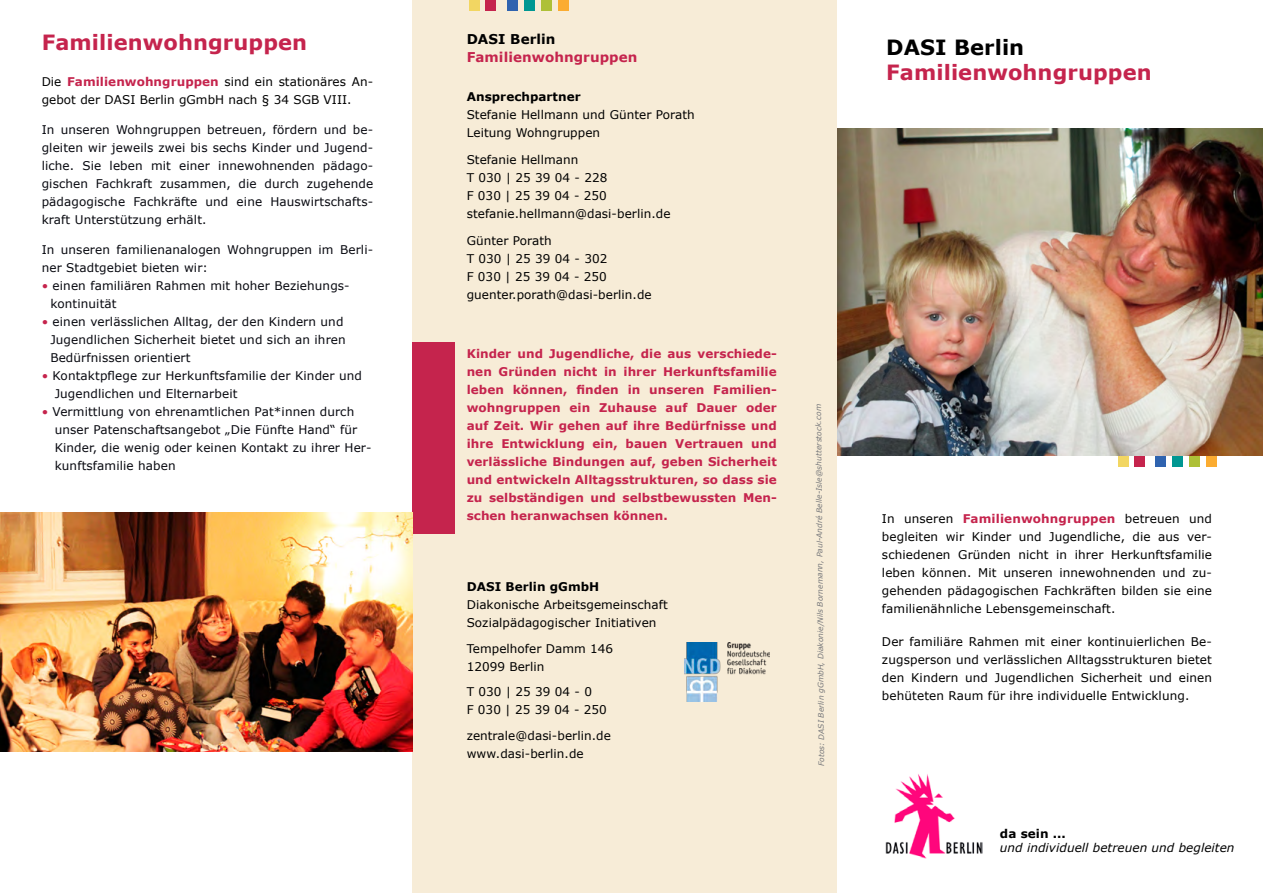
<style>
.page{position:relative;width:1263px;height:893px;background:#fff}
.page>*{position:absolute;margin:0;border:0;box-sizing:border-box;transform-origin:0 0}
.t1{font:700 21px "Verdana";letter-spacing:.005em;color:#c5244d}
.t2{font:700 21px "Verdana";letter-spacing:.005em;color:#000}
.t3{font:700 13.5px "Verdana";letter-spacing:.005em;color:#c5244d}
.t4{font:700 13.5px "Verdana";letter-spacing:.005em;color:#000}
.t5{font:12px/18px "Verdana";letter-spacing:.005em;color:#000}
.t6{font:12px/18px "Verdana";letter-spacing:.01em;color:#07080f}
.t7{font:700 12px/18px "Verdana";letter-spacing:.005em;color:#c5244d;text-align:justify}
.t8{font:12px/18px "Verdana";letter-spacing:.005em;color:#000101}
.t9{font:700 12px "Verdana";letter-spacing:.005em;color:#000}
.t10{font:italic 12px "Verdana";letter-spacing:.005em;color:#000}
.t11{font:italic 7.5px "Verdana";letter-spacing:-.005em;color:#77787b}
.s1{font-weight:700;color:#c5244d}
.s2{color:#c5244d}
</style>
<div class="page">
<div style="left:412px;top:0;width:425px;height:893px;background:#f7ecd7"></div>
<img style="left:885px;top:774px;width:97px;height:84px">
<div style="left:412px;top:343px;width:43px;height:191px;background:#c5244d"></div>
<img style="left:685px;top:643px;width:85px;height:59px">
<div style="left:541px;top:0;width:10px;height:11px;background:#aec037"></div>
<div style="left:524px;top:0;width:10px;height:11px;background:#009792"></div>
<div style="left:469px;top:0;width:11px;height:11px;background:#f2d662"></div>
<div style="left:507px;top:0;width:10px;height:11px;background:#2f63af"></div>
<div style="left:485px;top:0;width:11px;height:11px;background:#c5244d"></div>
<div style="left:558px;top:0;width:11px;height:11px;background:#fbac31"></div>
<svg style="left:1189px;top:456px;width:11px;height:10px"></svg>
<div style="left:1172px;top:456px;width:11px;height:10px;background:#009792"></div>
<div style="left:1118px;top:456px;width:11px;height:10px;background:#f2d662"></div>
<svg style="left:1155px;top:456px;width:11px;height:10px"></svg>
<svg style="left:1134px;top:456px;width:11px;height:10px"></svg>
<svg style="left:1206px;top:456px;width:11px;height:10px"></svg>
<img style="left:837px;top:128px;width:426px;height:328px">
<img style="left:0;top:512px;width:412px;height:240px">
<h1 class="t1" style="left:42px;top:29px;width:267px">Familienwohngruppen</h1>
<p class="t8" style="left:42px;top:72px;width:333px">Die <span class="s1">Familienwohngruppen</span> sind ein stationäres An&shy;gebot der DASI Berlin gGmbH nach § 34 SGB VIII.</p>
<p class="t6" style="left:42px;top:120px;width:333px;text-align:justify">In unseren Wohngruppen betreuen, fördern und be&shy;gleiten wir jeweils zwei bis sechs Kinder und Jugend&shy;liche. Sie leben mit einer innewohnenden pädago&shy;gischen Fachkraft zusammen, die durch zugehende pädagogische Fachkräfte und eine Hauswirtschafts&shy;kraft Unterstützung erhält.</p>
<p class="t6" style="left:42px;top:240px;width:333px">In unseren familienanalogen Wohngruppen im Berli&shy;ner Stadtgebiet bieten wir:</p>
<p class="t6" style="left:50px;top:276px;width:301px;text-indent:-9px"><span class="s2">•</span> einen familiären Rahmen mit hoher Beziehungs&shy;kontinuität</p>
<p class="t6" style="left:50px;top:312px;width:297px;text-indent:-9px"><span class="s2">•</span> einen verlässlichen Alltag, der den Kindern und<br>Jugendlichen Sicherheit bietet und sich an ihren<br>Bedürfnissen orientiert</p>
<p class="t6" style="left:55px;top:366px;width:309px;text-indent:-13px"><span class="s2">•</span> Kontaktpflege zur Herkunftsfamilie der Kinder und<br>Jugendlichen und Elternarbeit</p>
<p class="t6" style="left:55px;top:402px;width:318px;text-indent:-13px"><span class="s2">•</span> Vermittlung von ehrenamtlichen Pat*innen durch unser Patenschaftsangebot „Die Fünfte Hand“ für Kinder, die wenig oder keinen Kontakt zu ihrer Her&shy;kunftsfamilie haben</p>
<p class="t4" style="left:467px;top:31px;width:90px">DASI Berlin</p>
<p class="t3" style="left:467px;top:49px;width:172px">Familienwohngruppen</p>
<p class="t9" style="left:467px;top:89px;width:116px">Ansprechpartner</p>
<p class="t5" style="left:467px;top:106px;width:230px">Stefanie Hellmann und Günter Porath<br>Leitung Wohngruppen</p>
<p class="t5" style="left:467px;top:151px;width:205px">Stefanie Hellmann<br>T 030 | 25 39 04 - 228<br>F 030 | 25 39 04 - 250 stefanie.hellmann@dasi-berlin.de</p>
<p class="t5" style="left:467px;top:232px;width:186px">Günter Porath<br>T 030 | 25 39 04 - 302<br>F 030 | 25 39 04 - 250 guenter.porath@dasi-berlin.de</p>
<p class="t7" style="left:467px;top:344px;width:312px">Kinder und Jugendliche, die aus verschiede&shy;nen Gründen nicht in ihrer Herkunftsfamilie leben können, finden in unseren Familien&shy;wohngruppen ein Zuhause auf Dauer oder auf Zeit. Wir gehen auf ihre Bedürfnisse und ihre Entwicklung ein, bauen Vertrauen und verlässliche Bindungen auf, geben Sicherheit und entwickeln Alltagsstrukturen, so dass sie zu selbständigen und selbstbewussten Men&shy;schen heranwachsen können.</p>
<p class="t9" style="left:467px;top:579px;width:134px">DASI Berlin gGmbH</p>
<p class="t5" style="left:467px;top:595px;width:202px">Diakonische Arbeitsgemeinschaft<br>Sozialpädagogischer Initiativen</p>
<p class="t5" style="left:467px;top:639px;width:148px">Tempelhofer Damm 146<br>12099 Berlin</p>
<p class="t5" style="left:467px;top:682px;width:142px">T 030 | 25 39 04 - 0<br>F 030 | 25 39 04 - 250</p>
<p class="t5" style="left:467px;top:726px;width:146px">zentrale@dasi-berlin.de www.dasi-berlin.de</p>
<p class="t11" style="left:815px;top:766px;width:364px;rotate:-90deg">Fotos: DASI Berlin gGmbH, Diakonie/Nils Bornemann, Paul-André Belle-Isle@shutterstock.com</p>
<h1 class="t2" style="left:886px;top:34px;width:140px">DASI Berlin</h1>
<h1 class="t1" style="left:886px;top:59px;width:267px">Familienwohngruppen</h1>
<p class="t5" style="left:882px;top:509px;width:332px;text-align:justify">In unseren <span class="s1">Familienwohngruppen</span> betreuen und begleiten wir Kinder und Jugendliche, die aus ver&shy;schiedenen Gründen nicht in ihrer Herkunftsfamilie leben können. Mit unseren innewohnenden und zu&shy;gehenden pädagogischen Fachkräften bilden sie eine familienähnliche Lebensgemeinschaft.</p>
<p class="t5" style="left:882px;top:632px;width:332px;text-align:justify">Der familiäre Rahmen mit einer kontinuierlichen Be&shy;zugsperson und verlässlichen Alltagsstrukturen bietet den Kindern und Jugendlichen Sicherheit und einen behüteten Raum für ihre individuelle Entwicklung.</p>
<p class="t9" style="left:1000px;top:826px;width:67px">da sein ...</p>
<p class="t10" style="left:1000px;top:840px;width:236px">und individuell betreuen und begleiten</p>
</div>
